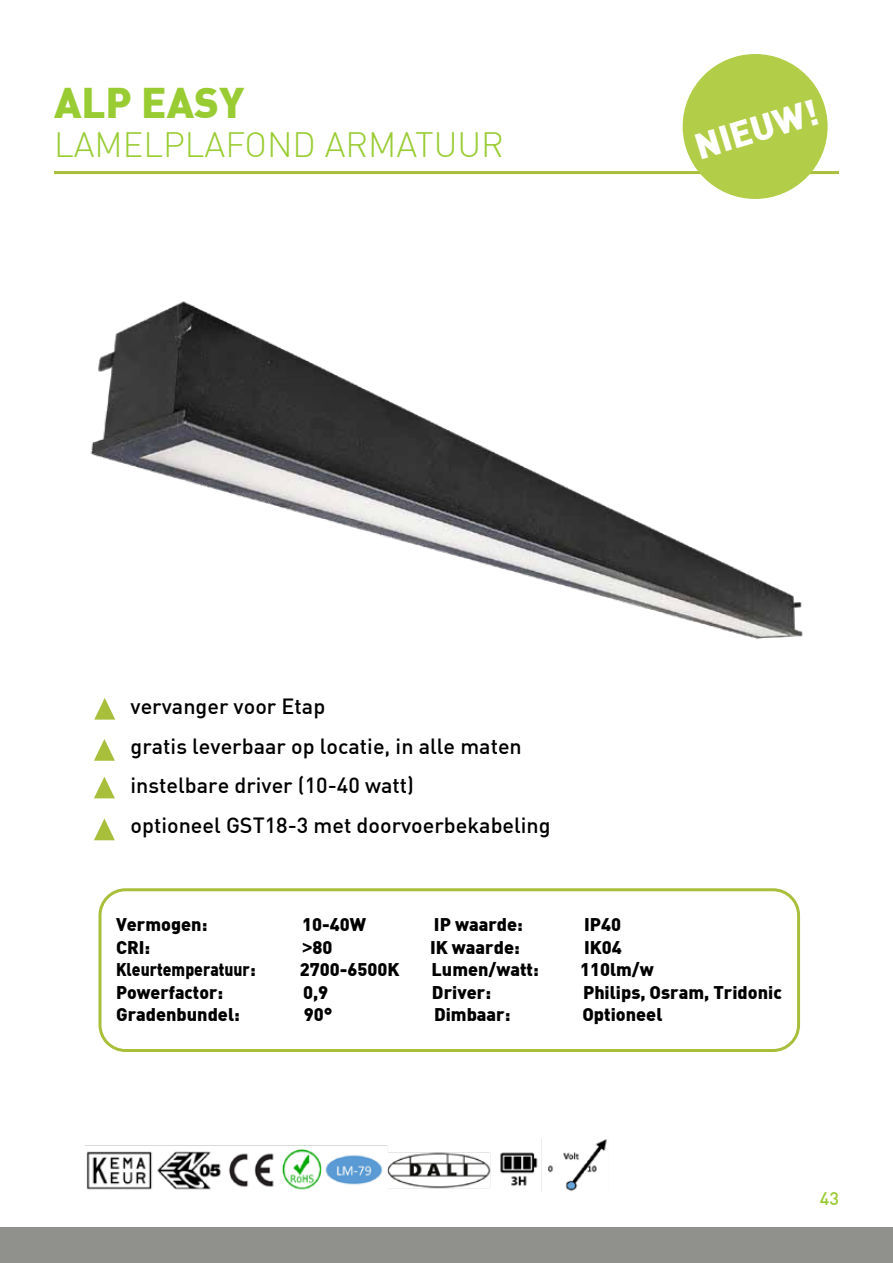
<style>
.page{position:relative;width:893px;height:1263px;background:#fff}
.page>*{position:absolute;margin:0;border:0;box-sizing:border-box;transform-origin:0 0}
.t1{font:900 42px "DIN";color:#9c3}
.t2{font:900 35.7px "DIN";color:#fff}
.t3{font:300 34.5px "DIN";color:#9c3}
.t4{font:500 21.6px/39.6px "DIN";color:#000}
.t5{font:900 18px "DIN";color:#000}
.t6{font:900 18px "DIN";color:#000;scale:.87 1}
.t7{font:500 18px "DIN";color:#9c3}
.s1{font-family:"Arial";font-weight:700}
</style>
<div class="page">
<img style="left:86px;top:1139px;width:521px;height:53px">
<hr style="left:54px;top:171px;width:785px;height:3px;background:#a7bf3a">
<div style="left:0;top:1227px;width:893px;height:36px;background:#90908c"></div>
<svg style="left:94px;top:739px;width:21px;height:22px"></svg>
<svg style="left:94px;top:777px;width:21px;height:21px"></svg>
<svg style="left:94px;top:818px;width:21px;height:22px"></svg>
<div style="left:99px;top:888px;width:701px;height:164px;border:3px solid #a7bf3a;border-radius:26px"></div>
<div style="left:683px;top:54px;width:145px;height:145px;background:#b2cd47;border-radius:50%"></div>
<svg style="left:94px;top:698px;width:21px;height:22px"></svg>
<img style="left:90px;top:301px;width:713px;height:338px">
<h1 class="t1" style="left:54px;top:75px;width:192px">ALP EASY</h1>
<h3 class="t3" style="left:54px;top:124px;width:451px">LAMELPLAFOND ARMATUUR</h3>
<h2 class="t2" style="left:689px;top:125px;width:128px;rotate:-17deg">NIEUW!</h2>
<p class="t4" style="left:131px;top:686px;width:422px">vervanger voor Etap<br>gratis leverbaar op locatie, in alle maten instelbare driver (10-40 watt)<br>optioneel GST18-3 met doorvoerbekabeling</p>
<p class="t5" style="left:116px;top:913px;width:93px">Vermogen:</p>
<p class="t5" style="left:302px;top:913px;width:66px">10-40W</p>
<p class="t5" style="left:434px;top:913px;width:90px">IP waarde:</p>
<p class="t5" style="left:584px;top:913px;width:39px">IP40</p>
<p class="t5" style="left:116px;top:935px;width:36px">CRI:</p>
<p class="t5" style="left:302px;top:935px;width:32px"><span class="s1">&gt;</span>80</p>
<p class="t5" style="left:430px;top:935px;width:91px">IK waarde:</p>
<p class="t5" style="left:584px;top:935px;width:39px">IK04</p>
<p class="t6" style="left:116px;top:958px;width:162px">Kleurtemperatuur:</p>
<p class="t5" style="left:300px;top:958px;width:101px">2700-6500K</p>
<p class="t5" style="left:432px;top:958px;width:109px">Lumen/watt:</p>
<p class="t5" style="left:580px;top:958px;width:75px">110lm/w</p>
<p class="t5" style="left:116px;top:980px;width:109px">Powerfactor:</p>
<p class="t5" style="left:303px;top:980px;width:27px">0,9</p>
<p class="t5" style="left:432px;top:980px;width:61px">Driver:</p>
<p class="t5" style="left:583px;top:980px;width:200px">Philips, Osram, Tridonic</p>
<p class="t5" style="left:116px;top:1003px;width:125px">Gradenbundel:</p>
<p class="t5" style="left:304px;top:1003px;width:30px">90°</p>
<p class="t5" style="left:434px;top:1003px;width:78px">Dimbaar:</p>
<p class="t5" style="left:582px;top:1003px;width:82px">Optioneel</p>
<p class="t7" style="left:820px;top:1187px;width:21px">43</p>
</div>
